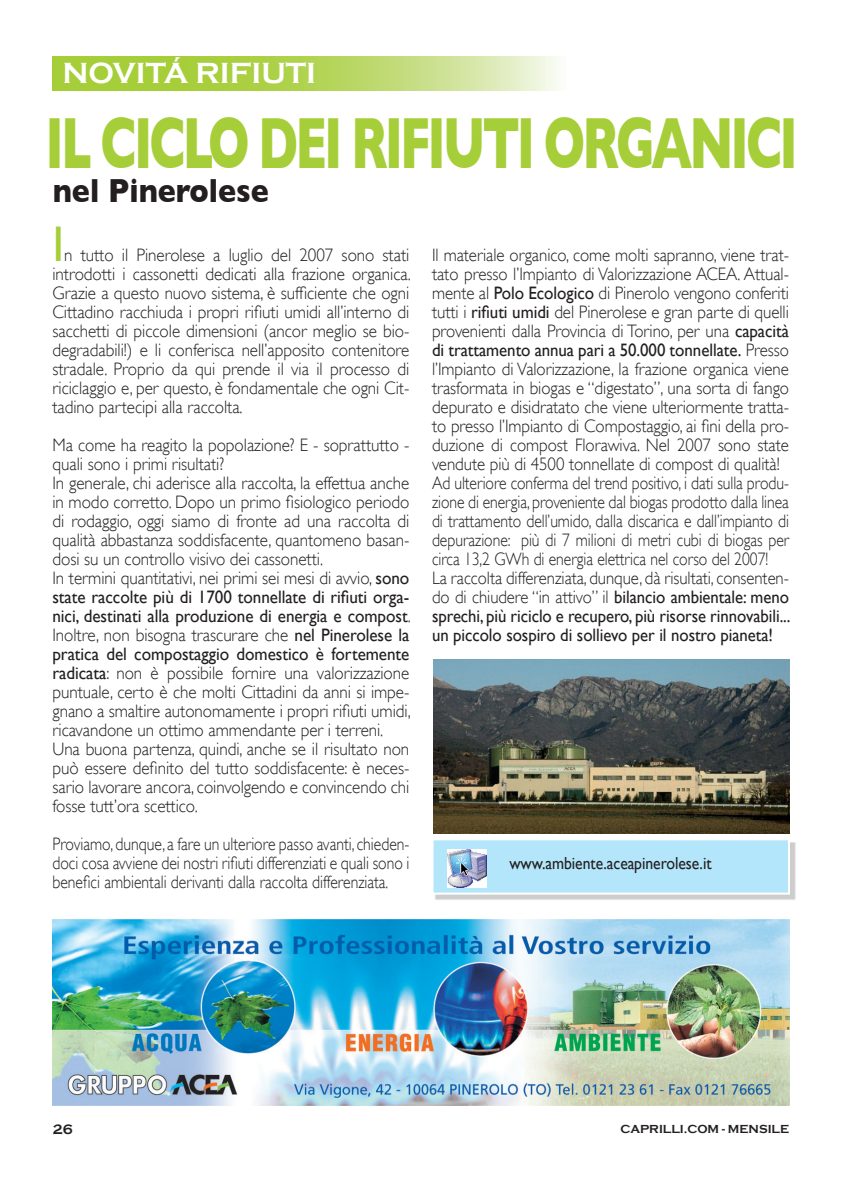
<style>
.page{position:relative;width:842px;height:1191px;background:#fff}
.page>*{position:absolute;margin:0;border:0;box-sizing:border-box;transform-origin:0 0}
.t1{font:700 74px "Gill Sans";letter-spacing:-.06em;color:#a6ce39;scale:.66 1}
.t2{font:50px "Gill Sans";color:#a6ce39;scale:.95 1}
.t3{font:700 34px "Gill Sans";color:#231f20;scale:.89 1}
.t4{font:700 30px "Copperplate Gothic";color:#fff}
.t5{font:300 18px/19px "Gill Sans";letter-spacing:-.005em;color:#231f20;text-align:justify;scale:.95 1}
.t6{font:300 18px/19px "Gill Sans";letter-spacing:-.005em;color:#231f20;text-align:justify;scale:.94 1}
.t7{font:300 18px/19px "Gill Sans";letter-spacing:-.005em;color:#231f20;text-align:justify;scale:.87 1}
.t8{font:18px/19px "Gill Sans";letter-spacing:-.005em;color:#231f20;text-align:justify;scale:.93 1}
.t9{font:17.4px "Gill Sans";letter-spacing:-.005em;color:#231f20;scale:.9 1}
.t10{font:700 14px "Copperplate Gothic";color:#231f20}
.t11{font:700 12px "Copperplate Gothic";color:#231f20}
.s1{font-weight:400}
.s2{font-weight:300}
</style>
<div class="page">
<div style="left:435px;top:841px;width:363px;height:61px;background:#231f20;opacity:.75"></div>
<div style="left:431px;top:838px;width:359px;height:56px;background:#b3e6fa;border:2px solid #fff"></div>
<img style="left:447px;top:849px;width:40px;height:38px">
<img style="left:433px;top:659px;width:356px;height:174px">
<svg style="left:53px;top:57px;width:506px;height:34px;background:#bbd869"></svg>
<img style="left:53px;top:919px;width:736px;height:187px">
<p class="t4" style="left:62px;top:56px;width:255px">NOVITÁ RIFIUTI</p>
<p class="t1" style="left:46px;top:100px;width:1141px">IL CICLO DEI RIFIUTI ORGANICI</p>
<p class="t3" style="left:53px;top:170px;width:244px">nel Pinerolese</p>
<p class="t2" style="left:52px;top:215px;width:14px">I</p>
<p class="t5" style="left:52px;top:245px;width:379px;text-indent:12px">n tutto il Pinerolese a luglio del 2007 sono stati introdotti i cassonetti dedicati alla frazione organica.<br>Grazie a questo nuovo sistema, è sufficiente che ogni Cittadino racchiuda i propri rifiuti umidi all’interno di sacchetti di piccole dimensioni (ancor meglio se bio&shy;degradabili!) e li conferisca nell’apposito contenitore stradale. Proprio da qui prende il via il processo di riciclaggio e, per questo, è fondamentale che ogni Cit&shy;tadino partecipi alla raccolta.</p>
<p class="t5" style="left:52px;top:435px;width:377px">Ma come ha reagito la popolazione? E - soprattutto - quali sono i primi risultati?</p>
<p class="t5" style="left:52px;top:473px;width:377px">In generale, chi aderisce alla raccolta, la effettua anche in modo corretto. Dopo un primo fisiologico periodo di rodaggio, oggi siamo di fronte ad una raccolta di qualità abbastanza soddisfacente, quantomeno basan&shy;dosi su un controllo visivo dei cassonetti.</p>
<p class="t5" style="left:52px;top:568px;width:379px">In termini quantitativi, nei primi sei mesi di avvio, <span class="s1">sono state raccolte più di 1700 tonnellate di rifiuti orga&shy;nici, destinati alla produzione di energia e compost</span>.<br>Inoltre, non bisogna trascurare che <span class="s1">nel Pinerolese la pratica del compostaggio domestico è fortemente radicata</span>: non è possibile fornire una valorizzazione puntuale, certo è che molti Cittadini da anni si impe&shy;gnano a smaltire autonomamente i propri rifiuti umidi, ricavandone un ottimo ammendante per i terreni.</p>
<p class="t5" style="left:52px;top:739px;width:377px">Una buona partenza, quindi, anche se il risultato non può essere definito del tutto soddisfacente: è neces&shy;sario lavorare ancora, coinvolgendo e convincendo chi fosse tutt’ora scettico.</p>
<p class="t7" style="left:52px;top:834px;width:412px">Proviamo, dunque, a fare un ulteriore passo avanti, chieden&shy;doci cosa avviene dei nostri rifiuti differenziati e quali sono i benefici ambientali derivanti dalla raccolta differenziata.</p>
<p class="t6" style="left:432px;top:245px;width:381px">Il materiale organico, come molti sapranno, viene trat&shy;tato presso l’Impianto di Valorizzazione ACEA. Attual&shy;mente al <span class="s1">Polo Ecologico</span> di Pinerolo vengono conferiti tutti i <span class="s1">rifiuti umidi</span> del Pinerolese e gran parte di quelli provenienti dalla Provincia di Torino, per una <span class="s1">capacità di trattamento annua pari a 50.000 tonnellate.</span> Presso l’Impianto di Valorizzazione, la frazione organica viene trasformata in biogas e “digestato”, una sorta di fango depurato e disidratato che viene ulteriormente tratta&shy;to presso l’Impianto di Compostaggio, ai fini della pro&shy;duzione di compost Florawiva. Nel 2007 sono state vendute più di 4500 tonnellate di compost di qualità!</p>
<p class="t7" style="left:432px;top:473px;width:412px">Ad ulteriore conferma del trend positivo, i dati sulla produ&shy;zione di energia, proveniente dal biogas prodotto dalla linea di trattamento dell’umido, dalla discarica e dall’impianto di depurazione: più di 7 milioni di metri cubi di biogas per circa 13,2 GWh di energia elettrica nel corso del 2007!</p>
<p class="t8" style="left:432px;top:568px;width:387px"><span class="s2">La raccolta differenziata, dunque, dà risultati, consenten&shy;do di chiudere “in attivo” il</span> bilancio ambientale: meno sprechi, più riciclo e recupero, più risorse rinnovabili... un piccolo sospiro di sollievo per il nostro pianeta!</p>
<p class="t9" style="left:509px;top:853px;width:226px">www.ambiente.aceapinerolese.it</p>
<p class="t10" style="left:53px;top:1122px;width:21px">26</p>
<p class="t11" style="left:620px;top:1122px;width:170px">CAPRILLI.COM - MENSILE</p>
</div>
